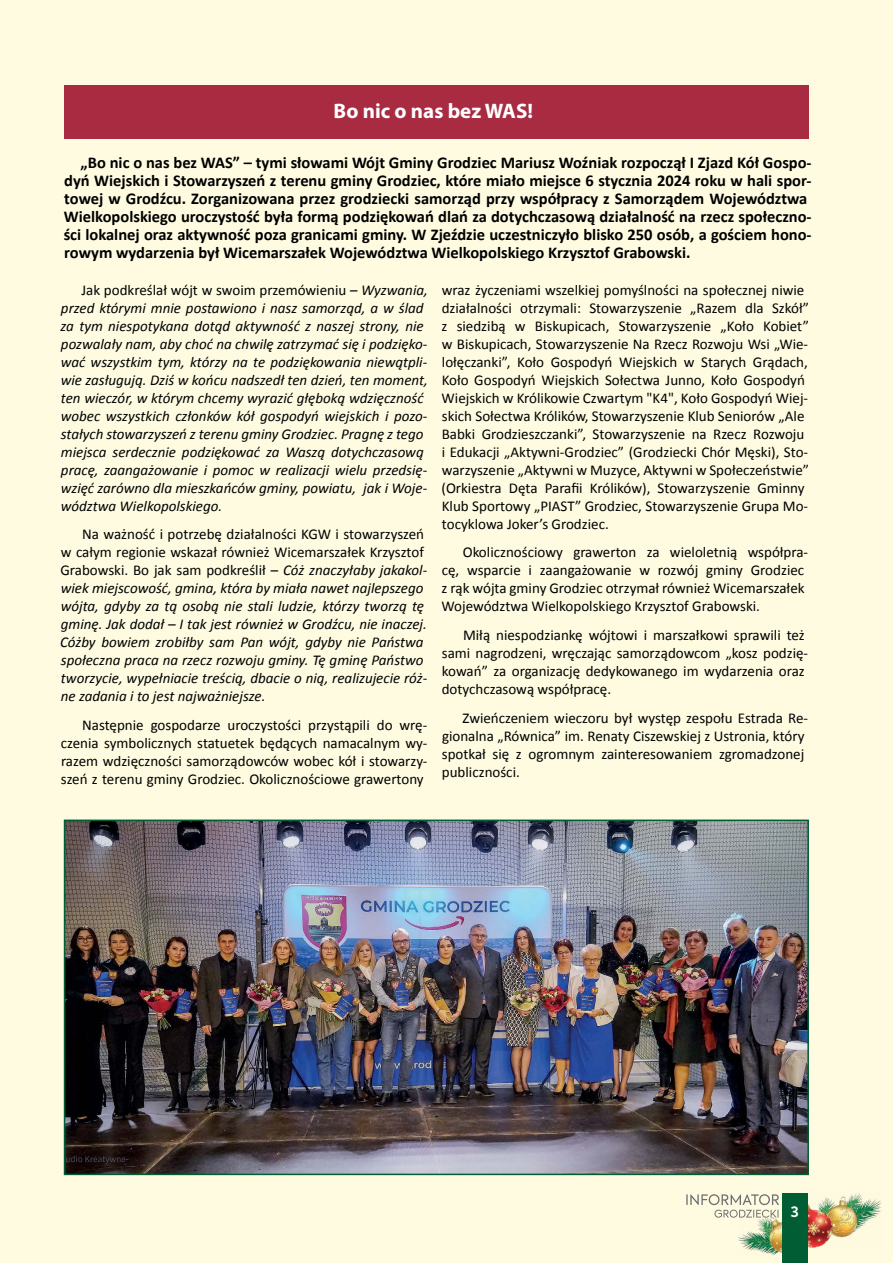
<style>
.page{position:relative;width:893px;height:1263px;background:#fefbe1}
.page>*{position:absolute;margin:0;border:0;box-sizing:border-box;transform-origin:0 0}
.t1{font:700 21px "Myriad Pro";color:#fff}
.t2{font:700 16.5px/18px "Calibri";color:#000}
.t3{font:15px/18px "Calibri";color:#000}
.t4{font:italic 15px/18px "Calibri";color:#000}
.t5{font:600 14.25px "Axiforma";color:#fff}
.s1{font-style:normal}
</style>
<div class="page">
<div style="left:64px;top:86px;width:744px;height:53px;background:#a82b41"></div>
<img style="left:807px;top:1193px;width:74px;height:55px">
<img style="left:738px;top:1218px;width:44px;height:37px">
<div style="left:782px;top:1193px;width:25px;height:70px;background:#005d34"></div>
<svg style="left:686px;top:1194px;width:93px;height:24px"></svg>
<img style="left:67px;top:822px;width:739px;height:350px">
<div style="left:64px;top:819px;width:745px;height:356px;border:2px solid #005d34"></div>
<h1 class="t1" style="left:334px;top:97px;width:201px">Bo nic o nas bez WAS!</h1>
<p class="t2" style="left:64px;top:153px;width:749px;text-indent:17px">„Bo nic o nas bez WAS” – tymi słowami Wójt Gminy Grodziec Mariusz Woźniak rozpoczął I Zjazd Kół Gospo&shy;dyń Wiejskich i Stowarzyszeń z terenu gminy Grodziec, które miało miejsce 6 stycznia 2024 roku w hali spor&shy;towej w Grodźcu. Zorganizowana przez grodziecki samorząd przy współpracy z Samorządem Województwa Wielkopolskiego uroczystość była formą podziękowań dlań za dotychczasową działalność na rzecz społeczno&shy;ści lokalnej oraz aktywność poza granicami gminy. W Zjeździe uczestniczyło blisko 250 osób, a gościem hono&shy;rowym wydarzenia był Wicemarszałek Województwa Wielkopolskiego Krzysztof Grabowski.</p>
<p class="t4" style="left:61px;top:280px;width:369px;text-indent:21px"><span class="s1">Jak podkreślał wójt w swoim przemówieniu –</span> Wyzwania, przed którymi mnie postawiono i nasz samorząd, a w ślad za tym niespotykana dotąd aktywność z naszej strony, nie pozwalały nam, aby choć na chwilę zatrzymać się i podzięko&shy;wać wszystkim tym, którzy na te podziękowania niewątpli&shy;wie zasługują. Dziś w końcu nadszedł ten dzień, ten moment, ten wieczór, w którym chcemy wyrazić głęboką wdzięczność wobec wszystkich członków kół gospodyń wiejskich i pozo&shy;stałych stowarzyszeń z terenu gminy Grodziec. Pragnę z tego miejsca serdecznie podziękować za Waszą dotychczasową pracę, zaangażowanie i pomoc w realizacji wielu przedsię&shy;wzięć zarówno dla mieszkańców gminy, powiatu, jak i Woje&shy;wództwa Wielkopolskiego.</p>
<p class="t4" style="left:60px;top:525px;width:369px;text-indent:22px"><span class="s1">Na ważność i potrzebę działalności KGW i stowarzyszeń w całym regionie wskazał również Wicemarszałek Krzysztof Grabowski. Bo jak sam podkreślił –</span> Cóż znaczyłaby jakakol&shy;wiek miejscowość, gmina, która by miała nawet najlepszego wójta, gdyby za tą osobą nie stali ludzie, którzy tworzą tę gminę. Jak dodał – I tak jest również w Grodźcu, nie inaczej.<br>Cóżby bowiem zrobiłby sam Pan wójt, gdyby nie Państwa społeczna praca na rzecz rozwoju gminy. Tę gminę Państwo tworzycie, wypełniacie treścią, dbacie o nią, realizujecie róż&shy;ne zadania i to jest najważniejsze.</p>
<p class="t3" style="left:61px;top:715px;width:368px;text-align:justify;text-indent:21px">Następnie gospodarze uroczystości przystąpili do wrę&shy;czenia symbolicznych statuetek będących namacalnym wy&shy;razem wdzięczności samorządowców wobec kół i stowarzy&shy;szeń z terenu gminy Grodziec. Okolicznościowe grawertony</p>
<p class="t3" style="left:441px;top:280px;width:369px">wraz życzeniami wszelkiej pomyślności na społecznej niwie działalności otrzymali: Stowarzyszenie „Razem dla Szkół” z siedzibą w Biskupicach, Stowarzyszenie „Koło Kobiet” w Biskupicach, Stowarzyszenie Na Rzecz Rozwoju Wsi „Wie&shy;lołęczanki”, Koło Gospodyń Wiejskich w Starych Grądach, Koło Gospodyń Wiejskich Sołectwa Junno, Koło Gospodyń Wiejskich w Królikowie Czwartym "K4", Koło Gospodyń Wiej&shy;skich Sołectwa Królików, Stowarzyszenie Klub Seniorów „Ale Babki Grodzieszczanki”, Stowarzyszenie na Rzecz Rozwoju i Edukacji „Aktywni-Grodziec” (Grodziecki Chór Męski), Sto&shy;warzyszenie „Aktywni w Muzyce, Aktywni w Społeczeństwie” (Orkiestra Dęta Parafii Królików), Stowarzyszenie Gminny Klub Sportowy „PIAST” Grodziec, Stowarzyszenie Grupa Mo&shy;tocyklowa Joker’s Grodziec.</p>
<p class="t3" style="left:442px;top:543px;width:368px;text-indent:21px">Okolicznościowy grawerton za wieloletnią współpra&shy;cę, wsparcie i zaangażowanie w rozwój gminy Grodziec z rąk wójta gminy Grodziec otrzymał również Wicemarszałek Województwa Wielkopolskiego Krzysztof Grabowski.</p>
<p class="t3" style="left:442px;top:625px;width:368px;text-indent:21px">Miłą niespodziankę wójtowi i marszałkowi sprawili też sami nagrodzeni, wręczając samorządowcom „kosz podzię&shy;kowań” za organizację dedykowanego im wydarzenia oraz dotychczasową współpracę.</p>
<p class="t3" style="left:442px;top:708px;width:368px;text-indent:21px">Zwieńczeniem wieczoru był występ zespołu Estrada Re&shy;gionalna „Równica” im. Renaty Ciszewskiej z Ustronia, który spotkał się z ogromnym zainteresowaniem zgromadzonej publiczności.</p>
<p class="t5" style="left:791px;top:1202px;width:10px">3</p>
</div>
